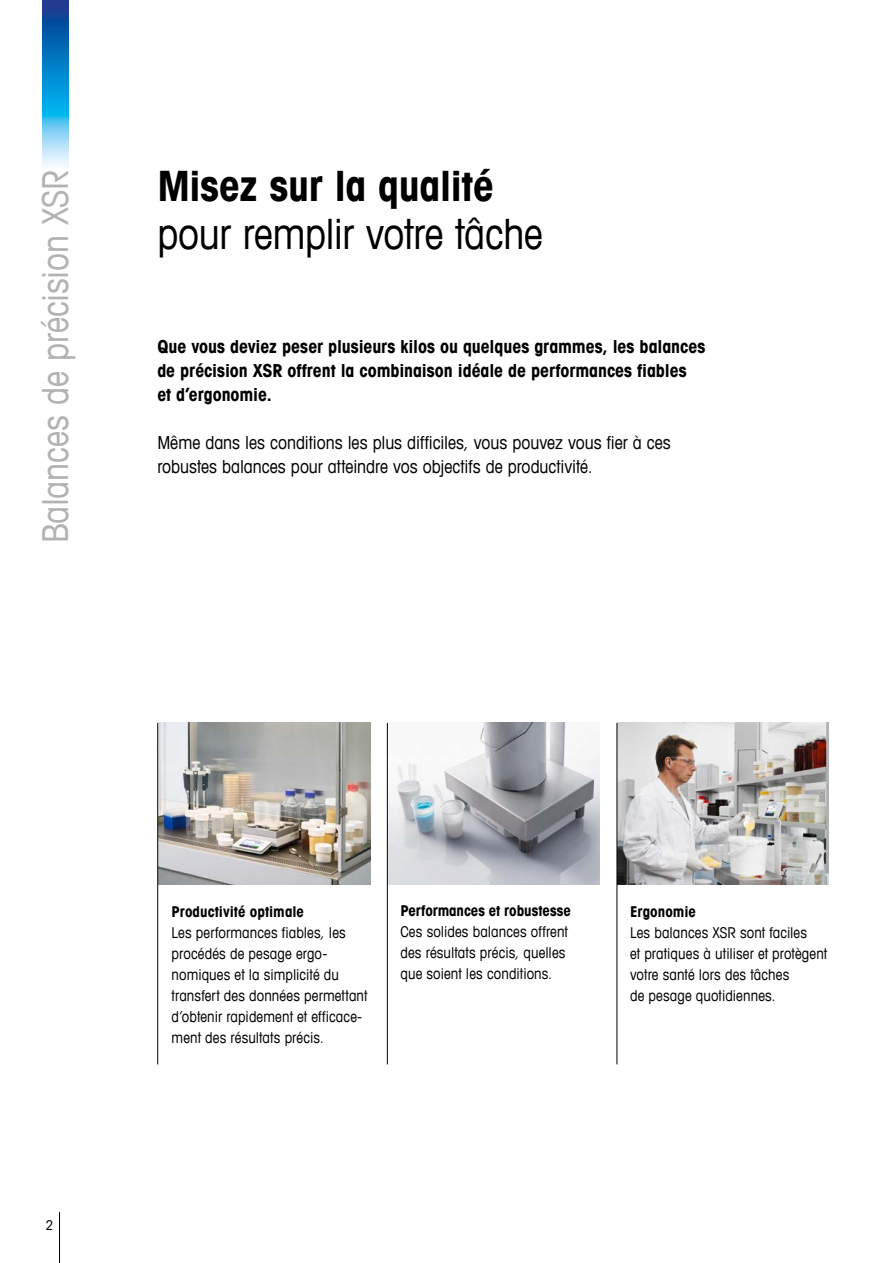
<style>
.page{position:relative;width:893px;height:1263px;background:#fff}
.page>*{position:absolute;margin:0;border:0;box-sizing:border-box;transform-origin:0 0}
.t1{font:condensed 42px "Avant Garde Com";letter-spacing:-.01em;color:#000}
.t2{font:700 condensed 42px "Avant Garde Com";letter-spacing:-.01em;color:#000}
.t3{font:condensed 36px "Avant Garde Com";letter-spacing:-.01em;color:#b1b2b3}
.t4{font:700 condensed 18px/24px "Avant Garde Com";letter-spacing:-.005em;color:#000}
.t5{font:condensed 18px/24px "Avant Garde Com";color:#000}
.t6{font:condensed 15px/21px "Avant Garde Com";letter-spacing:.005em;color:#000}
.t7{font:700 condensed 15px "Avant Garde Com";color:#000}
.t8{font:condensed 13.5px "Avant Garde Com";color:#000}
</style>
<div class="page">
<hr style="left:59px;top:1212px;width:1px;height:51px;background:#000">
<img style="left:43px;top:0;width:25px;height:166px">
<img style="left:388px;top:723px;width:212px;height:161px">
<hr style="left:892px;top:0;width:1px;height:1134px;background:#fadceb">
<img style="left:158px;top:723px;width:212px;height:161px">
<img style="left:618px;top:723px;width:211px;height:161px">
<hr style="left:157px;top:723px;width:1px;height:341px;background:#000">
<hr style="left:387px;top:723px;width:1px;height:341px;background:#000">
<hr style="left:617px;top:723px;width:1px;height:341px;background:#000">
<h2 class="t3" style="left:33px;top:543px;width:375px;rotate:-90deg">Balances de précision XSR</h2>
<h1 class="t2" style="left:157px;top:158px;width:338px">Misez sur la qualité</h1>
<h1 class="t1" style="left:157px;top:207px;width:387px">pour remplir votre tâche</h1>
<p class="t4" style="left:157px;top:334px;width:549px">Que vous deviez peser plusieurs kilos ou quelques grammes, les balances de précision XSR offrent la combinaison idéale de performances fiables<br>et d’ergonomie.</p>
<p class="t5" style="left:157px;top:430px;width:515px">Même dans les conditions les plus difficiles, vous pouvez vous fier à ces robustes balances pour atteindre vos objectifs de productivité.</p>
<p class="t8" style="left:46px;top:1217px;width:9px">2</p>
<p class="t7" style="left:172px;top:902px;width:134px">Productivité optimale</p>
<p class="t6" style="left:172px;top:922px;width:197px">Les performances fiables, les procédés de pesage ergo&shy;nomiques et la simplicité du transfert des données permettant d’obtenir rapidement et efficace&shy;ment des résultats précis.</p>
<p class="t7" style="left:400px;top:901px;width:172px">Performances et robustesse</p>
<p class="t6" style="left:400px;top:921px;width:169px">Ces solides balances offrent des résultats précis, quelles que soient les conditions.</p>
<p class="t7" style="left:630px;top:902px;width:68px">Ergonomie</p>
<p class="t6" style="left:630px;top:922px;width:199px">Les balances XSR sont faciles<br>et pratiques à utiliser et protègent votre santé lors des tâches<br>de pesage quotidiennes.</p>
</div>
